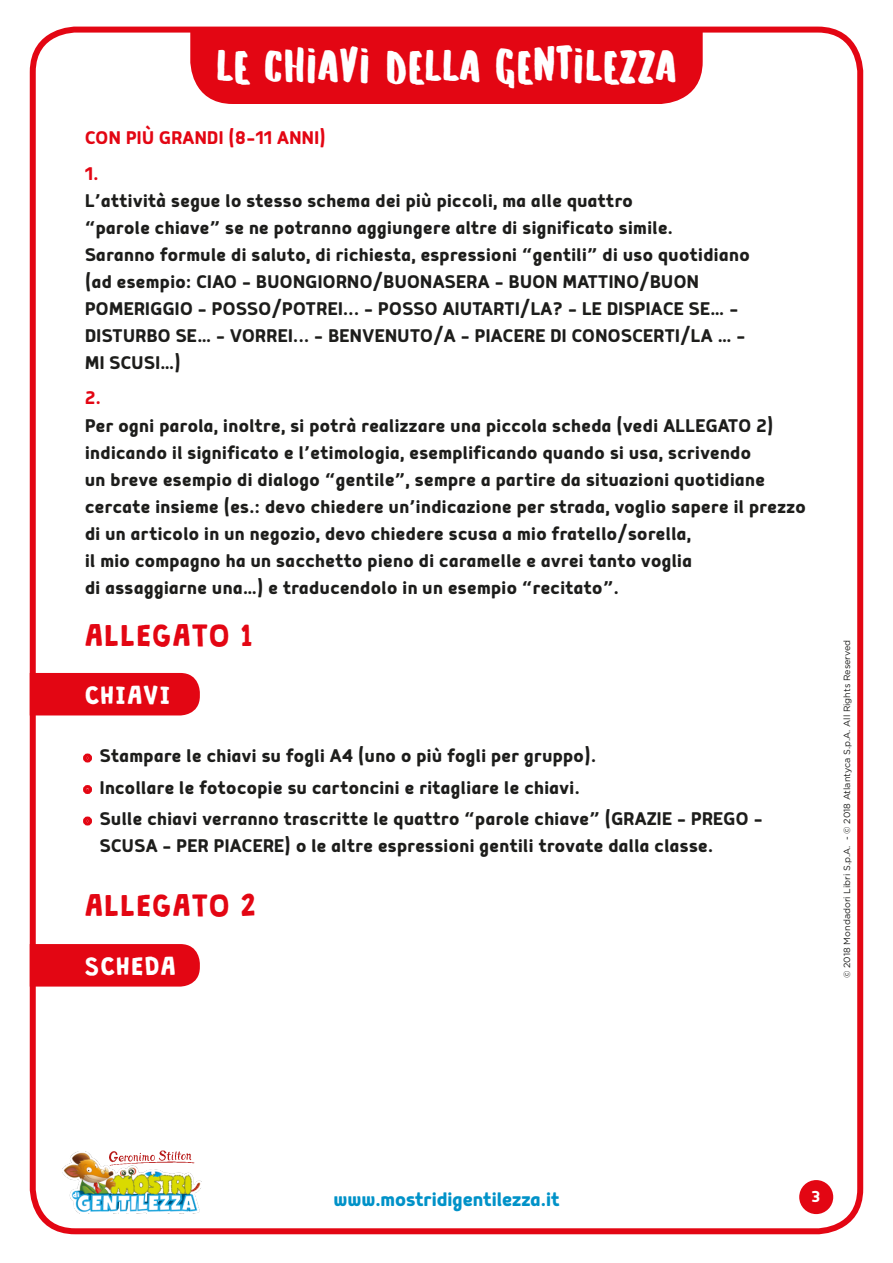
<style>
.page{position:relative;width:893px;height:1263px;background:#fff}
.page>*{position:absolute;margin:0;border:0;box-sizing:border-box;transform-origin:0 0}
.t1{font:27px "Granstander Clean";letter-spacing:.04em;color:#e30613}
.t2{font:700 24px "Mairy";color:#0092c8}
.t3{font:700 22.5px/27px "Mairy";letter-spacing:.02em;color:#1d1d1b}
.t4{font:700 22.5px/35.5px "Mairy";letter-spacing:.02em;color:#e30613}
.t5{font:22.5px "Granstander Clean";letter-spacing:.05em;color:#fff}
.t6{font:21px "Hand Originals";letter-spacing:.1em;color:#fff}
.t7{font:700 19.5px "Mairy";color:#fff}
.t8{font:9px "Gotham";color:#1d1d1b}
.s1{color:#e30613}
</style>
<div class="page">
<div style="left:190px;top:34px;width:513px;height:70px;background:#e30613"></div>
<div style="left:30px;top:27px;width:833px;height:1207px;border:6px solid #e30613;border-radius:43px"></div>
<div style="left:30px;top:673px;width:170px;height:42px;background:#e30613"></div>
<div style="left:30px;top:944px;width:170px;height:42px;background:#e30613"></div>
<div style="left:799px;top:1180px;width:34px;height:34px;background:#e30613;border-radius:50%"></div>
<img style="left:63px;top:1151px;width:139px;height:63px">
<img style="left:109px;top:1151px;width:86px;height:15px">
<div style="left:83px;top:753px;width:9px;height:9px;border:6px solid #e30613;border-radius:50%"></div>
<div style="left:83px;top:785px;width:9px;height:9px;border:6px solid #e30613;border-radius:50%"></div>
<div style="left:83px;top:816px;width:9px;height:9px;border:6px solid #e30613;border-radius:50%"></div>
<p class="t6" style="left:217px;top:60px;width:461px">LE CHIAVI DELLA GENTILEZZA</p>
<p class="t4" style="left:85px;top:119px;width:242px">CON PIÙ GRANDI (8-11 ANNI)<br>1.</p>
<p class="t3" style="left:85px;top:186px;width:666px">L’attività segue lo stesso schema dei più piccoli, ma alle quattro<br>“parole chiave” se ne potranno aggiungere altre di significato simile.<br>Saranno formule di saluto, di richiesta, espressioni “gentili” di uso quotidiano (ad esempio: CIAO – BUONGIORNO/BUONASERA – BUON MATTINO/BUON POMERIGGIO – POSSO/POTREI... – POSSO AIUTARTI/LA? – LE DISPIACE SE… – DISTURBO SE… – VORREI... – BENVENUTO/A – PIACERE DI CONOSCERTI/LA … – MI SCUSI…)</p>
<p class="t4" style="left:85px;top:379px;width:17px">2.</p>
<p class="t3" style="left:85px;top:411px;width:722px">Per ogni parola, inoltre, si potrà realizzare una piccola scheda (vedi ALLEGATO 2) indicando il significato e l’etimologia, esemplificando quando si usa, scrivendo<br>un breve esempio di dialogo “gentile”, sempre a partire da situazioni quotidiane cercate insieme (es.: devo chiedere un’indicazione per strada, voglio sapere il prezzo di un articolo in un negozio, devo chiedere scusa a mio fratello/sorella,<br>il mio compagno ha un sacchetto pieno di caramelle e avrei tanto voglia<br>di assaggiarne una…) e traducendolo in un esempio “recitato”.</p>
<p class="t1" style="left:85px;top:621px;width:169px">ALLEGATO 1</p>
<p class="t5" style="left:85px;top:683px;width:87px">CHIAVI</p>
<p class="t3" style="left:85px;top:741px;width:512px"><span class="s1">•</span> Stampare le chiavi su fogli A4 (uno o più fogli per gruppo).</p>
<p class="t3" style="left:85px;top:773px;width:496px"><span class="s1">•</span> Incollare le fotocopie su cartoncini e ritagliare le chiavi.</p>
<p class="t3" style="left:100px;top:804px;width:664px;text-indent:-15px"><span class="s1">•</span> Sulle chiavi verranno trascritte le quattro “parole chiave” (GRAZIE – PREGO –<br>SCUSA – PER PIACERE) o le altre espressioni gentili trovate dalla classe.</p>
<p class="t1" style="left:85px;top:891px;width:172px">ALLEGATO 2</p>
<p class="t5" style="left:85px;top:954px;width:93px">SCHEDA</p>
<p class="t8" style="left:841px;top:978px;width:340px;rotate:-90deg">© 2018 Mondadori Libri S.p.A. - © 2018 Atlantyca S.p.A. All Rights Reserved</p>
<p class="t2" style="left:333px;top:1185px;width:228px">www.mostridigentilezza.it</p>
<p class="t7" style="left:812px;top:1185px;width:10px">3</p>
</div>
